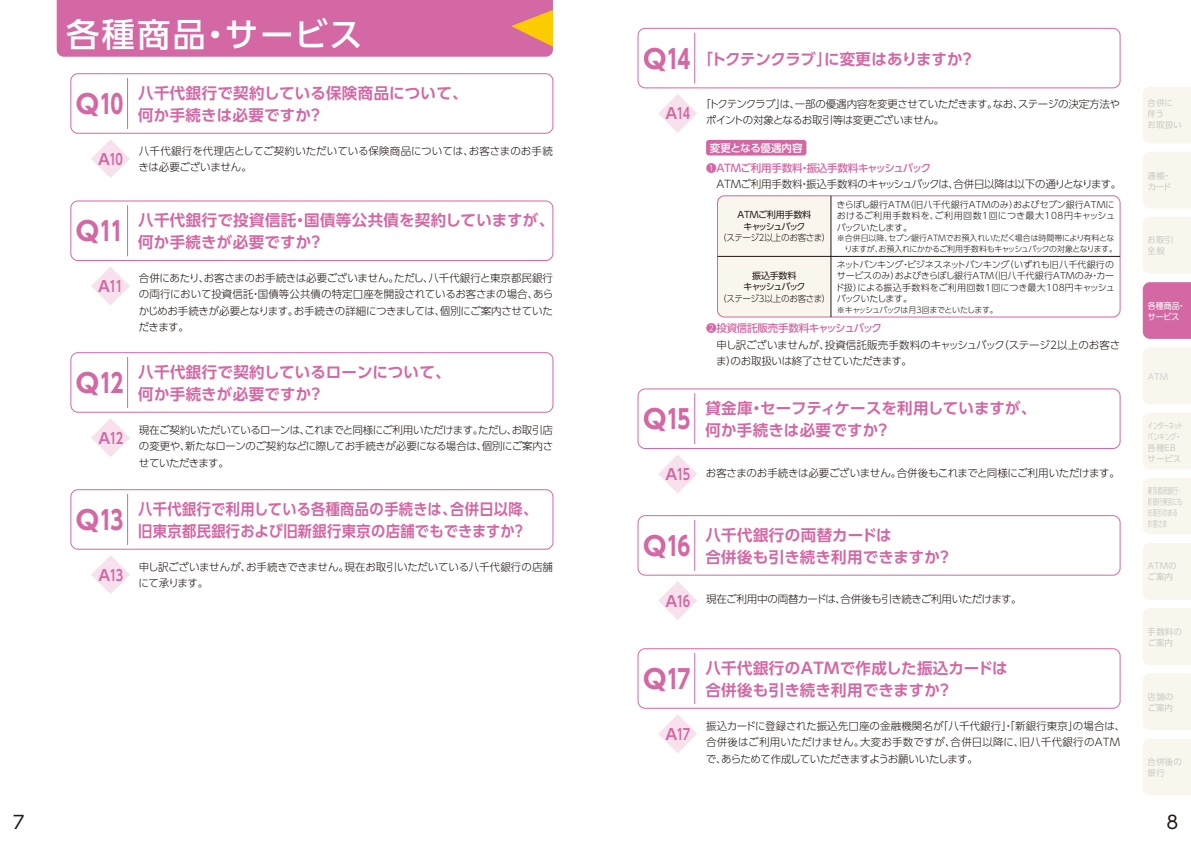
<style>
.page{position:relative;width:1191px;height:842px;background:#fff}
.page>*{position:absolute;margin:0;border:0;box-sizing:border-box;transform-origin:0 0}
.t1{font:500 33px "UD Shin Go Pro";letter-spacing:.075em;color:#fff}
.t2{font:700 26px "UD Shin Go Pro";letter-spacing:-.045em;color:#d368a4}
.t3{font:18px "UD Shin Go Pro";color:#221815}
.t4{font:700 15.5px/21.5px "UD Shin Go Pro De";letter-spacing:.015em;color:#d368a4}
.t5{font:700 15.5px/21.5px "UD Shin Go Pro De";letter-spacing:.015em;color:#d368a4;scale:.92 1}
.t6{font:700 15.5px "UD Shin Go Pro De";letter-spacing:-.02em;color:#d368a4}
.t7{font:700 15px "UD Shin Go Pro De";letter-spacing:-.075em;color:#d368a4}
.t8{font:300 10.5px/16.5px "UD Shin Go Pro";letter-spacing:-.025em;color:#221815}
.t9{font:300 10.5px/16.5px "UD Shin Go Pro";letter-spacing:.005em;color:#221815}
.t10{font:300 10.5px/16.5px "UD Shin Go Pro";letter-spacing:-.045em;color:#221815}
.t11{font:300 10.5px/16.5px "UD Shin Go Pro";color:#221815}
.t12{font:500 10.5px "UD Shin Go Pro";letter-spacing:-.015em;color:#fff}
.t13{font:300 9px/11.5px "UD Shin Go Pro";letter-spacing:-.01em;color:#221815;text-align:justify}
.t14{font:300 9px "UD Shin Go Pro";letter-spacing:-.03em;color:#221815;scale:.95 1}
.t15{font:9px/11.5px "UD Shin Go Pro";letter-spacing:-.06em;color:#221815;text-align:center}
.t16{font:9px/11.5px "UD Shin Go Pro";letter-spacing:-.125em;color:#221815;text-align:center}
.t17{font:8.5px/11px "UD Shin Go Pro";color:#d3d3d4}
.t18{font:8.5px/11px "UD Shin Go Pro";color:#d3d3d4;scale:.59 1}
.t19{font:8.5px/11px "UD Shin Go Pro";letter-spacing:-.04em;color:#d3d3d4;scale:.7 1}
.t20{font:8.5px/11px "UD Shin Go Pro";color:#fff;scale:.94 1}
.t21{font:300 8px/11px "UD Shin Go Pro";letter-spacing:-.035em;color:#221815}
.t22{font:300 8px "UD Shin Go Pro";letter-spacing:-.075em;color:#221815}
.s1{font-family:"UD Shin Go Pro";font-size:26px}
.s2{color:#d368a4}
.s3{font-weight:500;color:#d368a4}
.s4{font-family:"UD Shin Go Pro De";font-weight:700;font-size:15px;color:#d368a4}
</style>
<div class="page">
<div style="left:70px;top:73px;width:483px;height:61px;border:1px solid #d368a4;border-radius:7px"></div>
<hr style="left:127px;top:78px;width:1px;height:51px;background:#d368a4">
<div style="left:70px;top:200px;width:483px;height:61px;border:1px solid #d368a4;border-radius:7px"></div>
<hr style="left:127px;top:205px;width:1px;height:51px;background:#d368a4">
<div style="left:637px;top:648px;width:483px;height:61px;border:1px solid #d368a4;border-radius:7px"></div>
<hr style="left:694px;top:653px;width:1px;height:51px;background:#d368a4">
<div style="left:70px;top:352px;width:483px;height:61px;border:1px solid #d368a4;border-radius:7px"></div>
<hr style="left:127px;top:357px;width:1px;height:51px;background:#d368a4">
<div style="left:70px;top:489px;width:483px;height:61px;border:1px solid #d368a4;border-radius:7px"></div>
<hr style="left:127px;top:494px;width:1px;height:51px;background:#d368a4">
<div style="left:637px;top:28px;width:483px;height:60px;border:1px solid #d368a4;border-radius:7px"></div>
<hr style="left:694px;top:33px;width:1px;height:51px;background:#d368a4">
<div style="left:637px;top:388px;width:483px;height:61px;border:1px solid #d368a4;border-radius:7px"></div>
<hr style="left:694px;top:393px;width:1px;height:51px;background:#d368a4">
<div style="left:637px;top:515px;width:483px;height:61px;border:1px solid #d368a4;border-radius:7px"></div>
<hr style="left:694px;top:520px;width:1px;height:51px;background:#d368a4">
<div style="left:717px;top:196px;width:114px;height:121px;background:#f9f6ee"></div>
<div style="left:57px;top:0;width:496px;height:57px;background:#d368a4"></div>
<svg style="left:91px;top:139px;width:39px;height:39px"></svg>
<svg style="left:91px;top:267px;width:39px;height:38px"></svg>
<svg style="left:658px;top:714px;width:39px;height:39px"></svg>
<svg style="left:91px;top:418px;width:39px;height:39px"></svg>
<svg style="left:91px;top:555px;width:39px;height:39px"></svg>
<svg style="left:658px;top:94px;width:39px;height:39px"></svg>
<svg style="left:658px;top:455px;width:39px;height:38px"></svg>
<svg style="left:658px;top:581px;width:39px;height:39px"></svg>
<div style="left:717px;top:195px;width:403px;height:122px;border:1px solid #d368a4;border-radius:7px"></div>
<hr style="left:717px;top:256px;width:403px;height:1px;background:#221815">
<hr style="left:830px;top:196px;width:1px;height:121px;background:#221815">
<div style="left:706px;top:140px;width:100px;height:15px;background:#d368a4;border-radius:3px"></div>
<div style="left:1143px;top:87px;width:48px;height:56px;background:#f9f6ee"></div>
<div style="left:1143px;top:152px;width:48px;height:56px;background:#f9f6ee"></div>
<div style="left:1143px;top:217px;width:48px;height:57px;background:#f9f6ee"></div>
<div style="left:1142px;top:282px;width:49px;height:57px;background:#d368a4"></div>
<div style="left:1143px;top:347px;width:48px;height:57px;background:#f9f6ee"></div>
<div style="left:1143px;top:413px;width:48px;height:56px;background:#f9f6ee"></div>
<div style="left:1143px;top:543px;width:48px;height:57px;background:#f9f6ee"></div>
<div style="left:1143px;top:608px;width:48px;height:57px;background:#f9f6ee"></div>
<div style="left:1143px;top:674px;width:48px;height:56px;background:#f9f6ee"></div>
<div style="left:1143px;top:739px;width:48px;height:56px;background:#f9f6ee"></div>
<div style="left:1143px;top:478px;width:48px;height:56px;background:#f9f6ee"></div>
<h1 class="t1" style="left:66px;top:7px;width:298px">各種商品・サービス</h1>
<h2 class="t2" style="left:76px;top:83px;width:49px">Q10</h2>
<h3 class="t4" style="left:138px;top:82px;width:331px">八千代銀行で契約している保険商品について、何か手続きは必要ですか？</h3>
<p class="t11" style="left:139px;top:142px;width:416px">八千代銀行を代理店としてご契約いただいている保険商品については、お客さまのお手続きは必要ございません。</p>
<h3 class="t7" style="left:98px;top:147px;width:26px">A10</h3>
<h2 class="t2" style="left:76px;top:210px;width:49px">Q11</h2>
<h3 class="t4" style="left:138px;top:209px;width:417px">八千代銀行で投資信託・国債等公共債を契約していますが、何か手続きが必要ですか？</h3>
<p class="t8" style="left:139px;top:269px;width:416px;text-align:justify">合併にあたり、お客さまのお手続きは必要ございません。ただし、八千代銀行と東京都民銀行の両行において投資信託・国債等公共債の特定口座を開設されているお客さまの場合、あらかじめお手続きが必要となります。お手続きの詳細につきましては、個別にご案内させていただきます。</p>
<h3 class="t7" style="left:98px;top:274px;width:26px">A11</h3>
<h2 class="t2" style="left:76px;top:362px;width:49px">Q12</h2>
<h3 class="t4" style="left:138px;top:361px;width:314px">八千代銀行で契約しているローンについて、何か手続きが必要ですか？</h3>
<p class="t8" style="left:139px;top:421px;width:416px;text-align:justify">現在ご契約いただいているローンは、これまでと同様にご利用いただけます。ただし、お取引店の変更や、新たなローンのご契約などに際してお手続きが必要になる場合は、個別にご案内させていただきます。</p>
<h3 class="t7" style="left:98px;top:426px;width:26px">A12</h3>
<h2 class="t2" style="left:76px;top:499px;width:49px">Q13</h2>
<h3 class="t5" style="left:138px;top:498px;width:435px">八千代銀行で利用している各種商品の手続きは、合併日以降、旧東京都民銀行および旧新銀行東京の店舗でもできますか？</h3>
<p class="t8" style="left:139px;top:558px;width:416px">申し訳ございませんが、お手続きできません。現在お取引いただいている八千代銀行の店舗にて承ります。</p>
<h3 class="t7" style="left:98px;top:563px;width:26px">A13</h3>
<h3 class="t6" style="left:643px;top:46px;width:333px"><span class="s1">Q14</span> 「トクテンクラブ」に変更はありますか？</h3>
<h3 class="t7" style="left:665px;top:101px;width:26px">A14</h3>
<p class="t10" style="left:706px;top:95px;width:416px;text-indent:-5px">「トクテンクラブ」は、一部の優遇内容を変更させていただきます。なお、ステージの決定方法やポイントの対象となるお取引等は変更ございません。</p>
<p class="t12" style="left:710px;top:139px;width:94px">変更となる優遇内容</p>
<p class="t8" style="left:716px;top:159px;width:406px;text-indent:-10px"><span class="s2">❶</span><span class="s3">ATMご利用手数料・振込手数料キャッシュバック<br></span>ATMご利用手数料・振込手数料のキャッシュバックは、合併日以降は以下の通りとなります。</p>
<p class="t15" style="left:737px;top:209px;width:75px">ATMご利用手数料キャッシュバック</p>
<p class="t14" style="left:718px;top:230px;width:119px">（ステージ2以上のお客さま）</p>
<p class="t16" style="left:743px;top:269px;width:64px">振込手数料<br>キャッシュバック</p>
<p class="t14" style="left:718px;top:291px;width:119px">（ステージ3以上のお客さま）</p>
<p class="t13" style="left:836px;top:198px;width:280px">きらぼし銀行ATM（旧八千代銀行ATMのみ）およびセブン銀行ATMにおけるご利用手数料を、ご利用回数1回につき最大108円キャッシュバックいたします。</p>
<p class="t21" style="left:844px;top:233px;width:274px;text-indent:-8px">※合併日以降、セブン銀行ATMでお預入れいただく場合は時間帯により有料となりますが、お預入れにかかるご利用手数料もキャッシュバックの対象となります。</p>
<p class="t13" style="left:835px;top:258px;width:281px">ネットバンキング・ビジネスネットバンキング（いずれも旧八千代銀行のサービスのみ）およびきらぼし銀行ATM（旧八千代銀行ATMのみ・カード扱）による振込手数料をご利用回数1回につき最大108円キャッシュバックいたします。</p>
<p class="t22" style="left:837px;top:303px;width:163px">※キャッシュバックは月3回までといたします。</p>
<p class="t8" style="left:716px;top:320px;width:405px;text-indent:-10px"><span class="s2">❷</span><span class="s3">投資信託販売手数料キャッシュバック<br></span>申し訳ございませんが、投資信託販売手数料のキャッシュバック（ステージ2以上のお客さま）のお取扱いは終了させていただきます。</p>
<h2 class="t2" style="left:643px;top:398px;width:49px">Q15</h2>
<h3 class="t4" style="left:705px;top:397px;width:333px">貸金庫・セーフティケースを利用していますが、何か手続きは必要ですか？</h3>
<p class="t8" style="left:665px;top:464px;width:456px"><span class="s4">A15</span> お客さまのお手続きは必要ございません。合併後もこれまでと同様にご利用いただけます。</p>
<h2 class="t2" style="left:643px;top:525px;width:49px">Q16</h2>
<h3 class="t4" style="left:705px;top:524px;width:248px">八千代銀行の両替カードは<br>合併後も引き続き利用できますか？</h3>
<p class="t8" style="left:665px;top:591px;width:358px"><span class="s4">A16</span> 現在ご利用中の両替カードは、合併後も引き続きご利用いただけます。</p>
<h2 class="t2" style="left:643px;top:658px;width:49px">Q17</h2>
<h3 class="t4" style="left:705px;top:657px;width:304px">八千代銀行のATMで作成した振込カードは合併後も引き続き利用できますか？</h3>
<p class="t9" style="left:706px;top:717px;width:421px">振込カードに登録された振込先口座の金融機関名が「八千代銀行」・「新銀行東京」の場合は、合併後はご利用いただけません。大変お手数ですが、合併日以降に、旧八千代銀行のATMで、あらためて作成していただきますようお願いいたします。</p>
<h3 class="t7" style="left:665px;top:722px;width:26px">A17</h3>
<p class="t17" style="left:1147px;top:97px;width:35px">合併に伴う<br>お取扱い</p>
<p class="t17" style="left:1147px;top:170px;width:25px">通帳・カード</p>
<p class="t17" style="left:1147px;top:234px;width:27px">お取引全般</p>
<p class="t20" style="left:1147px;top:300px;width:42px">各種商品・サービス</p>
<p class="t17" style="left:1147px;top:371px;width:22px">ATM</p>
<p class="t19" style="left:1147px;top:420px;width:52px">インターネットバンキング・各種EBサービス</p>
<p class="t18" style="left:1147px;top:485px;width:60px">東京都民銀行・新銀行東京にもお取引のあるお客さま</p>
<p class="t17" style="left:1147px;top:560px;width:31px">ATMのご案内</p>
<p class="t17" style="left:1147px;top:626px;width:36px">手数料のご案内</p>
<p class="t17" style="left:1147px;top:691px;width:27px">店舗のご案内</p>
<p class="t17" style="left:1147px;top:756px;width:36px">合併後の銀行</p>
<h3 class="t3" style="left:13px;top:808px;width:13px">7</h3>
<h3 class="t3" style="left:1166px;top:808px;width:13px">8</h3>
</div>
